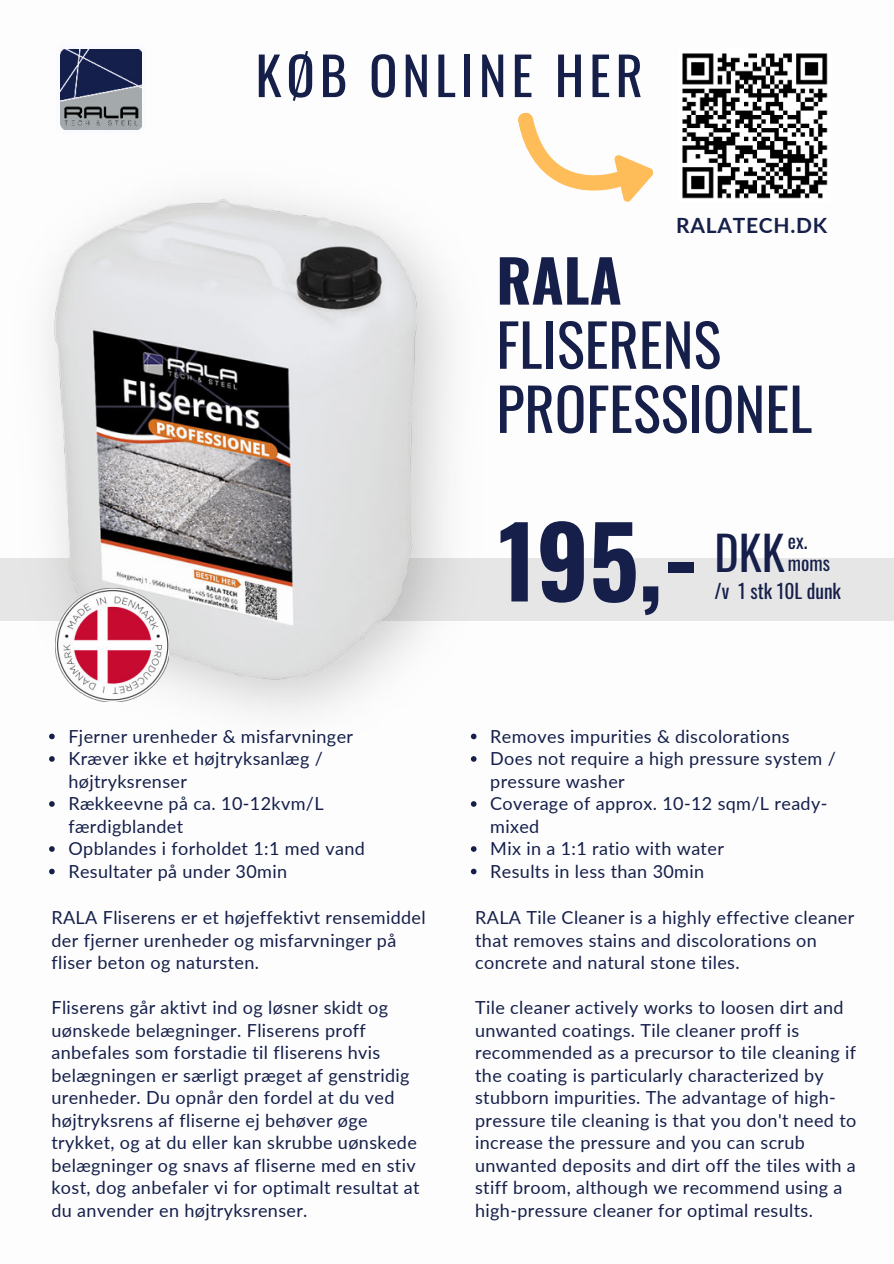
<style>
.page{position:relative;width:894px;height:1264px;background:#fff}
.page>*{position:absolute;margin:0;border:0;box-sizing:border-box;transform-origin:0 0}
.t1{font:700 97.8px "Oswald";color:#151f4a}
.t2{font:58.5px/64.2px "Oswald";color:#151f4a}
.t3{font:700 58.5px "Oswald";color:#151f4a}
.t4{font:52.5px "Oswald";letter-spacing:.095em;color:#151f4a}
.t5{font:46.2px "Oswald";color:#151f4a}
.t6{font:700 21px "Lato";letter-spacing:.035em;color:#151f4a}
.t7{font:19.5px/22.5px "Oswald";color:#151f4a}
.t8{font:18px/22.5px "Lato";letter-spacing:.02em;color:#151f4a}
</style>
<div class="page">
<svg style="left:588px;top:155px;width:65px;height:47px"></svg>
<div style="left:0;top:558px;width:893px;height:63px;background:#e6e6e6"></div>
<img style="left:45px;top:49px;width:543px;height:826px">
<img style="left:56px;top:588px;width:112px;height:113px">
<img style="left:682px;top:53px;width:146px;height:146px">
<svg style="left:49px;top:733px;width:6px;height:6px"></svg>
<svg style="left:49px;top:756px;width:6px;height:5px"></svg>
<svg style="left:49px;top:801px;width:6px;height:5px"></svg>
<svg style="left:49px;top:846px;width:6px;height:5px"></svg>
<svg style="left:49px;top:868px;width:6px;height:6px"></svg>
<svg style="left:471px;top:733px;width:5px;height:6px"></svg>
<svg style="left:471px;top:756px;width:5px;height:5px"></svg>
<svg style="left:471px;top:801px;width:5px;height:5px"></svg>
<svg style="left:471px;top:846px;width:5px;height:5px"></svg>
<svg style="left:471px;top:868px;width:5px;height:6px"></svg>
<h3 class="t4" style="left:255px;top:29px;width:389px">KØB ONLINE HER</h3>
<p class="t6" style="left:676px;top:210px;width:152px">RALATECH.DK</p>
<h2 class="t3" style="left:496px;top:250px;width:127px">RALA</h2>
<h2 class="t2" style="left:496px;top:307px;width:317px">FLISERENS<br>PROFESSIONEL</h2>
<p class="t8" style="left:68px;top:724px;width:298px">Fjerner urenheder &amp; misfarvninger<br>Kræver ikke et højtryksanlæg / højtryksrenser<br>Rækkeevne på ca. 10-12kvm/L færdigblandet<br>Opblandes i forholdet 1:1 med vand<br>Resultater på under 30min</p>
<p class="t8" style="left:51px;top:905px;width:375px">RALA Fliserens er et højeffektivt rensemiddel der fjerner urenheder og misfarvninger på fliser beton og natursten.</p>
<p class="t8" style="left:51px;top:995px;width:369px">Fliserens går aktivt ind og løsner skidt og uønskede belægninger. Fliserens proff anbefales som forstadie til fliserens hvis belægningen er særligt præget af genstridig urenheder. Du opnår den fordel at du ved højtryksrens af fliserne ej behøver øge trykket, og at du eller kan skrubbe uønskede belægninger og snavs af fliserne med en stiv kost, dog anbefaler vi for optimalt resultat at du anvender en højtryksrenser.</p>
<h1 class="t1" style="left:498px;top:510px;width:203px">195,-</h1>
<h3 class="t5" style="left:714px;top:512px;width:72px">DKK</h3>
<p class="t7" style="left:714px;top:578px;width:128px">/v 1 stk 10L dunk</p>
<p class="t7" style="left:787px;top:528px;width:44px">ex. moms</p>
<p class="t8" style="left:490px;top:724px;width:347px">Removes impurities &amp; discolorations<br>Does not require a high pressure system / pressure washer<br>Coverage of approx. 10-12 sqm/L ready&shy;mixed<br>Mix in a 1:1 ratio with water<br>Results in less than 30min</p>
<p class="t8" style="left:475px;top:905px;width:380px">RALA Tile Cleaner is a highly effective cleaner that removes stains and discolorations on concrete and natural stone tiles.</p>
<p class="t8" style="left:475px;top:995px;width:382px">Tile cleaner actively works to loosen dirt and unwanted coatings. Tile cleaner proff is recommended as a precursor to tile cleaning if the coating is particularly characterized by stubborn impurities. The advantage of high&shy;pressure tile cleaning is that you don't need to increase the pressure and you can scrub unwanted deposits and dirt off the tiles with a stiff broom, although we recommend using a high-pressure cleaner for optimal results.</p>
</div>
